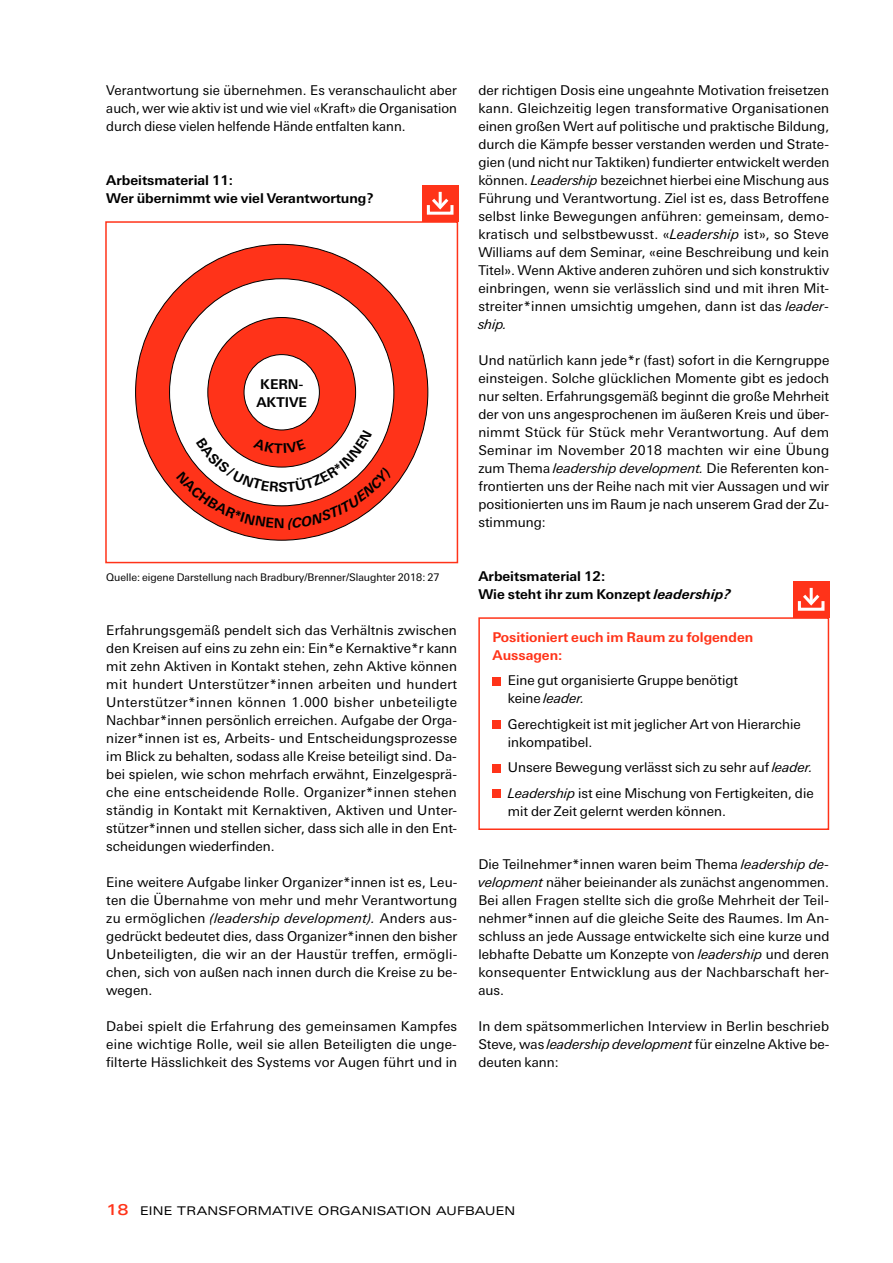
<style>
.page{position:relative;width:893px;height:1263px;background:#fff}
.page>*{position:absolute;margin:0;border:0;box-sizing:border-box;transform-origin:0 0}
.t1{font:13.5px/18px "Linotype Univers Basic";color:#000;text-align:justify}
.t2{font:700 13.5px/18px "Linotype Univers Basic";color:#000}
.t3{font:700 13.5px/18px "Linotype Univers Basic";color:#ff3319}
.t4{font:12px "Linotype Univers Extd";letter-spacing:.015em;color:#000}
.t5{font:10.5px "Linotype Univers Basic";color:#000}
.s1{font-style:italic}
.s2{font-weight:500;font-size:15px;color:#ff3319}
</style>
<div class="page">
<div style="left:105px;top:221px;width:353px;height:342px;border:2px solid #ff3319"></div>
<div style="left:136px;top:244px;width:292px;height:296px;background:#ff3319;border-radius:50%"></div>
<div style="left:170px;top:279px;width:224px;height:227px;background:#fff;border-radius:50%"></div>
<div style="left:208px;top:317px;width:148px;height:150px;background:#ff3319;border-radius:50%"></div>
<div style="left:244px;top:355px;width:75px;height:75px;background:#fff;border-radius:50%"></div>
<div style="left:244px;top:354px;width:76px;height:76px;border:1px solid #000;border-radius:50%"></div>
<div style="left:422px;top:185px;width:36px;height:36px;background:#ff3319"></div>
<div style="left:427px;top:204px;width:26px;height:11px;border:3px solid #fff"></div>
<hr style="left:439px;top:192px;width:3px;height:15px;background:#fff">
<svg style="left:429px;top:195px;width:23px;height:17px"></svg>
<div style="left:493px;top:677px;width:8px;height:8px;background:#ff3319"></div>
<div style="left:493px;top:720px;width:8px;height:9px;background:#ff3319"></div>
<div style="left:493px;top:764px;width:8px;height:8px;background:#ff3319"></div>
<div style="left:493px;top:789px;width:8px;height:9px;background:#ff3319"></div>
<div style="left:478px;top:617px;width:351px;height:213px;border:2px solid #ff3319"></div>
<div style="left:793px;top:581px;width:36px;height:36px;background:#ff3319"></div>
<div style="left:798px;top:600px;width:26px;height:11px;border:3px solid #fff"></div>
<hr style="left:810px;top:588px;width:3px;height:15px;background:#fff">
<svg style="left:800px;top:591px;width:23px;height:17px"></svg>
<svg style="left:176px;top:430px;width:217px;height:100px"></svg>
<p class="t1" style="left:106px;top:81px;width:352px">Verantwortung sie übernehmen. Es veranschaulicht aber auch, wer wie aktiv ist und wie viel «Kraft» die Organisation durch diese vielen helfende Hände entfalten kann.</p>
<p class="t2" style="left:106px;top:171px;width:269px">Arbeitsmaterial 11:<br>Wer übernimmt wie viel Verantwortung?</p>
<p class="t2" style="left:256px;top:375px;width:52px">KERN-<br>AKTIVE</p>
<p class="t5" style="left:106px;top:572px;width:335px">Quelle: eigene Darstellung nach Bradbury/Brenner/Slaughter 2018: 27</p>
<p class="t1" style="left:106px;top:621px;width:352px">Erfahrungsgemäß pendelt sich das Verhältnis zwischen den Kreisen auf eins zu zehn ein: Ein*e Kernaktive*r kann mit zehn Aktiven in Kontakt stehen, zehn Aktive können mit hundert Unterstützer*innen arbeiten und hundert Unterstützer*innen können 1.000 bisher unbeteiligte Nachbar*innen persönlich erreichen. Aufgabe der Orga&shy;nizer*innen ist es, Arbeits- und Entscheidungsprozesse im Blick zu behalten, sodass alle Kreise beteiligt sind. Da&shy;bei spielen, wie schon mehrfach erwähnt, Einzelgesprä&shy;che eine entscheidende Rolle. Organizer*innen stehen ständig in Kontakt mit Kernaktiven, Aktiven und Unter&shy;stützer*innen und stellen sicher, dass sich alle in den Ent&shy;scheidungen wiederfinden.</p>
<p class="t1" style="left:106px;top:873px;width:353px">Eine weitere Aufgabe linker Organizer*innen ist es, Leu&shy;ten die Übernahme von mehr und mehr Verantwortung zu ermöglichen <span class="s1">(leadership development).</span> Anders aus&shy;gedrückt bedeutet dies, dass Organizer*innen den bisher Unbeteiligten, die wir an der Haustür treffen, ermögli&shy;chen, sich von außen nach innen durch die Kreise zu be&shy;wegen.</p>
<p class="t1" style="left:106px;top:1017px;width:352px">Dabei spielt die Erfahrung des gemeinsamen Kampfes eine wichtige Rolle, weil sie allen Beteiligten die unge&shy;filterte Hässlichkeit des Systems vor Augen führt und in</p>
<p class="t1" style="left:478px;top:81px;width:353px">der richtigen Dosis eine ungeahnte Motivation freisetzen kann. Gleichzeitig legen transformative Organisationen einen großen Wert auf politische und praktische Bildung, durch die Kämpfe besser verstanden werden und Strate&shy;gien (und nicht nur Taktiken) fundierter entwickelt werden können. <span class="s1">Leadership</span> bezeichnet hierbei eine Mischung aus Führung und Verantwortung. Ziel ist es, dass Betroffene selbst linke Bewegungen anführen: gemeinsam, demo&shy;kratisch und selbstbewusst. «<span class="s1">Leadership</span> ist», so Steve Williams auf dem Seminar, «eine Beschreibung und kein Titel». Wenn Aktive anderen zuhören und sich konstruktiv einbringen, wenn sie verlässlich sind und mit ihren Mit&shy;streiter*innen umsichtig umgehen, dann ist das <span class="s1">leader&shy;ship.</span></p>
<p class="t1" style="left:478px;top:351px;width:352px">Und natürlich kann jede*r (fast) sofort in die Kerngruppe einsteigen. Solche glücklichen Momente gibt es jedoch nur selten. Erfahrungsgemäß beginnt die große Mehrheit der von uns angesprochenen im äußeren Kreis und über&shy;nimmt Stück für Stück mehr Verantwortung. Auf dem Seminar im November 2018 machten wir eine Übung zum Thema <span class="s1">leadership development.</span> Die Referenten kon&shy;frontierten uns der Reihe nach mit vier Aussagen und wir positionierten uns im Raum je nach unserem Grad der Zu&shy;stimmung:</p>
<p class="t2" style="left:478px;top:567px;width:254px">Arbeitsmaterial 12:<br>Wie steht ihr zum Konzept <span class="s1">leadership?</span></p>
<p class="t3" style="left:493px;top:628px;width:262px">Positioniert euch im Raum zu folgenden<br>Aussagen:</p>
<p class="t1" style="left:508px;top:672px;width:232px">Eine gut organisierte Gruppe benötigt keine <span class="s1">leader.</span></p>
<p class="t1" style="left:508px;top:715px;width:294px">Gerechtigkeit ist mit jeglicher Art von Hierarchie inkompatibel.</p>
<p class="t1" style="left:508px;top:755px;width:307px;line-height:25.5px">Unsere Bewegung verlässt sich zu sehr auf <span class="s1">leader.<br>Leadership</span> ist eine Mischung von Fertigkeiten, die</p>
<p class="t1" style="left:508px;top:802px;width:220px">mit der Zeit gelernt werden können.</p>
<p class="t1" style="left:478px;top:855px;width:353px">Die Teilnehmer*innen waren beim Thema <span class="s1">leadership de&shy;velopment</span> näher beieinander als zunächst angenommen.<br>Bei allen Fragen stellte sich die große Mehrheit der Teil&shy;nehmer*innen auf die gleiche Seite des Raumes. Im An&shy;schluss an jede Aussage entwickelte sich eine kurze und lebhafte Debatte um Konzepte von <span class="s1">leadership</span> und deren konsequenter Entwicklung aus der Nachbarschaft her&shy;aus.</p>
<p class="t1" style="left:478px;top:1017px;width:352px">In dem spätsommerlichen Interview in Berlin beschrieb Steve, was <span class="s1">leadership development</span> für einzelne Aktive be&shy;deuten kann:</p>
<p class="t4" style="left:106px;top:1203px;width:410px"><span class="s2">18</span> EINE TRANSFORMATIVE ORGANISATION AUFBAUEN</p>
</div>
